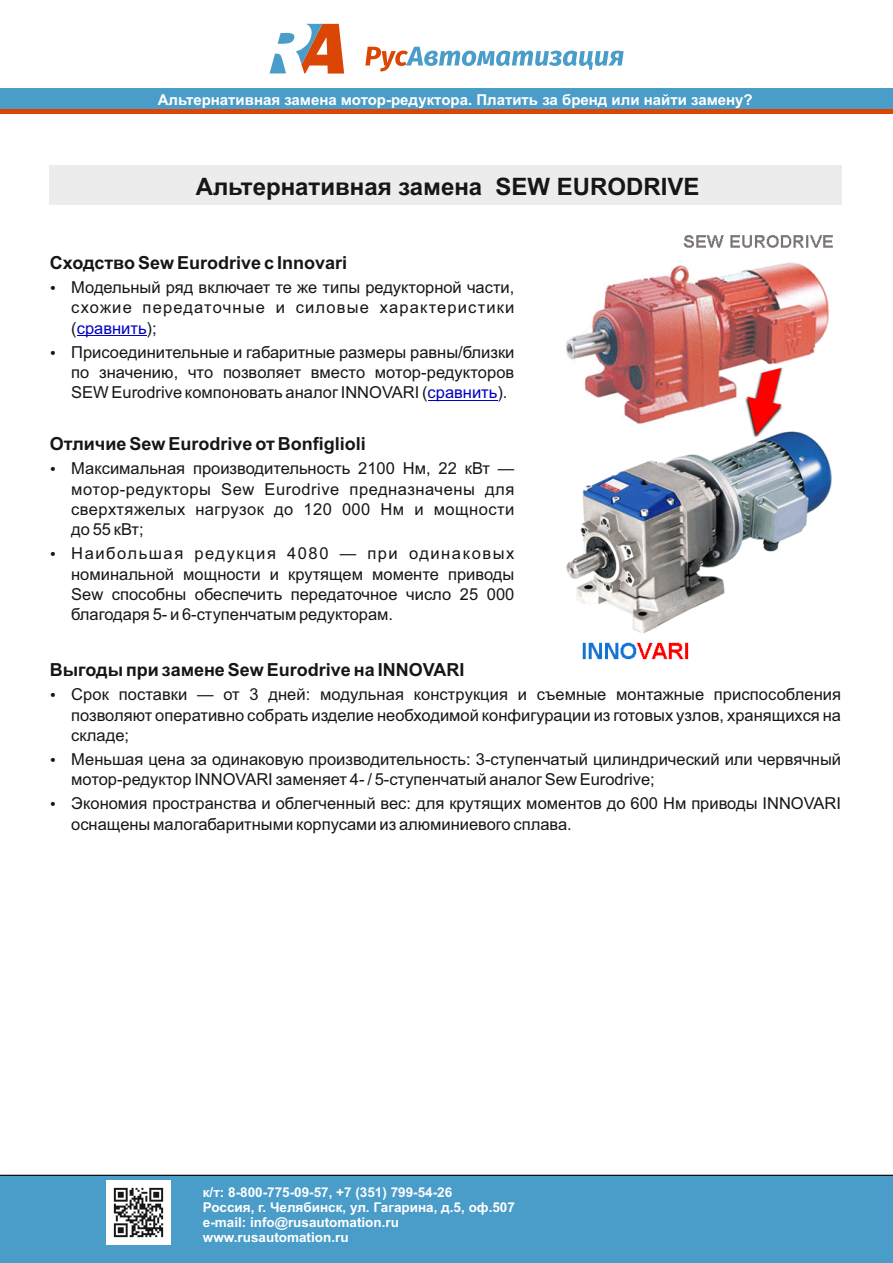
<style>
.page{position:relative;width:893px;height:1263px;background:#fff}
.page>*{position:absolute;margin:0;border:0;box-sizing:border-box;transform-origin:0 0}
.t1{font:700 24px "Arial";color:#151616}
.t2{font:700 18px "Arial";color:#151616}
.t3{font:16.5px/20.2px "Arial";color:#151616;text-align:justify}
.t4{font:700 15px "Arial";color:#fff}
.t5{font:700 13.5px/15.1px "Arial";color:#fff}
.s1{color:#0000c4}
</style>
<div class="page">
<div style="left:0;top:88px;width:893px;height:21px;background:#4a9dc9"></div>
<div style="left:0;top:109px;width:893px;height:5px;background:#db4605"></div>
<svg style="left:365px;top:47px;width:259px;height:25px"></svg>
<svg style="left:270px;top:24px;width:74px;height:50px"></svg>
<div style="left:0;top:1175px;width:893px;height:88px;background:#4a9dc9"></div>
<hr style="left:0;top:1175px;width:893px;height:1px;background:#000">
<img style="left:107px;top:1180px;width:64px;height:65px">
<hr style="left:77px;top:335px;width:70px;height:1px;background:#0000c4">
<hr style="left:428px;top:400px;width:69px;height:1px;background:#0000c4">
<div style="left:49px;top:166px;width:793px;height:39px;background:#ececec"></div>
<img style="left:566px;top:235px;width:267px;height:425px">
<p class="t4" style="left:158px;top:94px;width:596px">Альтернативная замена мотор-редуктора. Платить за бренд или найти замену?</p>
<h1 class="t1" style="left:196px;top:177px;width:505px">Альтернативная замена SEW EURODRIVE</h1>
<p class="t2" style="left:50px;top:256px;width:299px">Cходство Sew Eurodrive с Innovari</p>
<p class="t3" style="left:71px;top:279px;width:445px">Модельный ряд включает те же типы редукторной части, схожие передаточные и силовые характеристики (<span class="s1">сравнить</span>);</p>
<p class="t3" style="left:71px;top:343px;width:445px">Присоединительные и габаритные размеры равны/близки по значению, что позволяет вместо мотор-редукторов SEW Eurodrive компоновать аналог INNOVARI (<span class="s1">сравнить</span>).</p>
<p class="t2" style="left:50px;top:437px;width:318px">Отличие Sew Eurodrive от Bonfiglioli</p>
<p class="t3" style="left:71px;top:460px;width:445px">Максимальная производительность 2100 Нм, 22 кВт — мотор-редукторы Sew Eurodrive предназначены для сверхтяжелых нагрузок до 120 000 Нм и мощности до 55 кВт;</p>
<p class="t3" style="left:71px;top:545px;width:445px">Наибольшая редукция 4080 — при одинаковых номинальной мощности и крутящем моменте приводы Sew способны обеспечить передаточное число 25 000 благодаря 5- и 6-ступенчатым редукторам.</p>
<p class="t2" style="left:50px;top:663px;width:416px">Выгоды при замене Sew Eurodrive на INNOVARI</p>
<p class="t3" style="left:71px;top:686px;width:771px">Срок поставки — от 3 дней: модульная конструкция и съемные монтажные приспособления позволяют оперативно собрать изделие необходимой конфигурации из готовых узлов, хранящихся на складе;</p>
<p class="t3" style="left:71px;top:751px;width:771px">Меньшая цена за одинаковую производительность: 3-ступенчатый цилиндрический или червячный мотор-редуктор INNOVARI заменяет 4- / 5-ступенчатый аналог Sew Eurodrive;</p>
<p class="t3" style="left:71px;top:795px;width:771px">Экономия пространства и облегченный вес: для крутящих моментов до 600 Нм приводы INNOVARI оснащены малогабаритными корпусами из алюминиевого сплава.</p>
<p class="t5" style="left:203px;top:1186px;width:314px">к/т: 8-800-775-09-57, +7 (351) 799-54-26<br>Россия, г. Челябинск, ул. Гагарина, д.5, оф.507 e-mail: info@rusautomation.ru www.rusautomation.ru</p>
</div>
